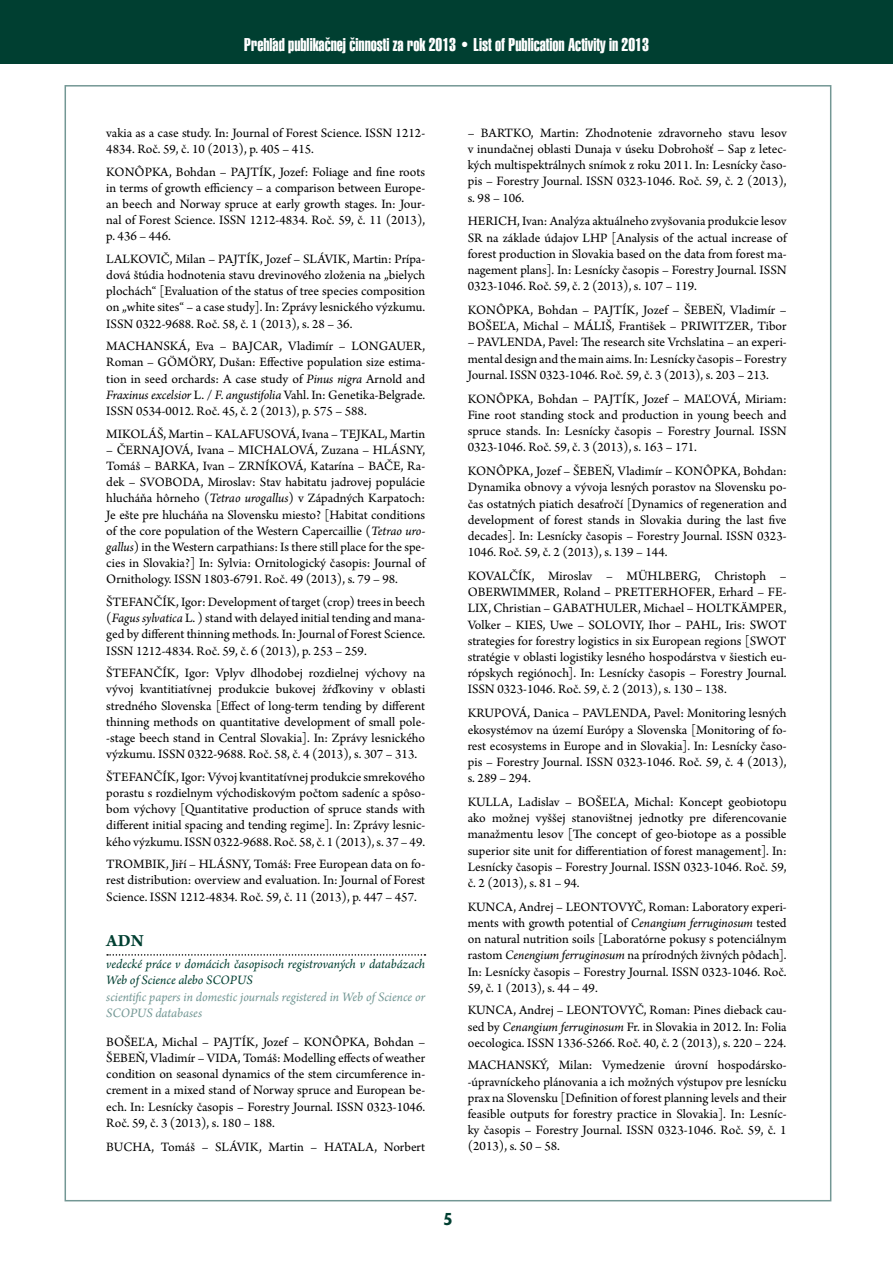
<style>
.page{position:relative;width:893px;height:1263px;background:#fff}
.page>*{position:absolute;margin:0;border:0;box-sizing:border-box;transform-origin:0 0}
.t1{font:18px "Swiss 911 AT Extra Compressed";color:#fff}
.t2{font:700 18px "Arno Pro";color:#003f31}
.t3{font:700 18px "Hypatia Sans Pro";color:#003f31}
.t4{font:13.5px/16.2px "Arno Pro";color:#000;text-align:justify}
.t5{font:italic 13.5px/16.2px "Arno Pro";letter-spacing:-.005em;color:#003f31}
.t6{font:italic 13.5px/16.2px "Arno Pro";letter-spacing:-.005em;color:#739794}
.s1{font-style:italic}
</style>
<div class="page">
<div style="left:0;top:0;width:893px;height:64px;background:#003f31"></div>
<svg style="left:107px;top:954px;width:318px;height:2px"></svg>
<h1 class="t1" style="left:244px;top:35px;width:406px">Prehľad publikačnej činnosti za rok 2013 • List of Publication Activity in 2013</h1>
<p class="t4" style="left:106px;top:125px;width:320px">vakia as a case study. In: Journal of Forest Science. ISSN 1212-<br>4834. Roč. 59, č. 10 (2013), p. 405 – 415.</p>
<p class="t4" style="left:106px;top:164px;width:320px">KONÔPKA, Bohdan – PAJTÍK, Jozef: Foliage and fine roots in terms of growth efficiency – a comparison between Europe&shy;an beech and Norway spruce at early growth stages. In: Jour&shy;nal of Forest Science. ISSN 1212-4834. Roč. 59, č. 11 (2013), p. 436 – 446.</p>
<p class="t4" style="left:106px;top:251px;width:320px">LALKOVIČ, Milan – PAJTÍK, Jozef – SLÁVIK, Martin: Prípa&shy;dová štúdia hodnotenia stavu drevinového zloženia na „bielych plochách“ [Evaluation of the status of tree species composition on „white sites“ – a case study]. In: Zprávy lesnického výzkumu.<br>ISSN 0322-9688. Roč. 58, č. 1 (2013), s. 28 – 36.</p>
<p class="t4" style="left:106px;top:339px;width:320px">MACHANSKÁ, Eva – BAJCAR, Vladimír – LONGAUER, Roman – GÖMÖRY, Dušan: Effective population size estima&shy;tion in seed orchards: A case study of <span class="s1">Pinus nigra</span> Arnold and <span class="s1">Fraxinus excelsior</span> L. / <span class="s1">F. angustifolia</span> Vahl. In: Genetika-Belgrade.<br>ISSN 0534-0012. Roč. 45, č. 2 (2013), p. 575 – 588.</p>
<p class="t4" style="left:106px;top:426px;width:320px">MIKOLÁŠ, Martin – KALAFUSOVÁ, Ivana – TEJKAL, Martin</p>
<p class="t4" style="left:106px;top:442px;width:320px">– ČERNAJOVÁ, Ivana – MICHALOVÁ, Zuzana – HLÁSNY, Tomáš – BARKA, Ivan – ZRNÍKOVÁ, Katarína – BAČE, Ra&shy;dek – SVOBODA, Miroslav: Stav habitatu jadrovej populácie hlucháňa hôrneho (<span class="s1">Tetrao urogallus</span>) v Západných Karpatoch:<br>Je ešte pre hlucháňa na Slovensku miesto? [Habitat conditions of the core population of the Western Capercaillie (<span class="s1">Tetrao uro&shy;gallus</span>) in the Western carpathians: Is there still place for the spe&shy;cies in Slovakia?] In: Sylvia: Ornitologický časopis: Journal of Ornithology. ISSN 1803-6791. Roč. 49 (2013), s. 79 – 98.</p>
<p class="t4" style="left:106px;top:595px;width:320px">ŠTEFANČÍK, Igor: Development of target (crop) trees in beech (<span class="s1">Fagus sylvatica</span> L. ) stand with delayed initial tending and mana&shy;ged by different thinning methods. In: Journal of Forest Science.<br>ISSN 1212-4834. Roč. 59, č. 6 (2013), p. 253 – 259.</p>
<p class="t4" style="left:106px;top:666px;width:320px">ŠTEFANČÍK, Igor: Vplyv dlhodobej rozdielnej výchovy na vývoj kvantitiatívnej produkcie bukovej žŕďkoviny v oblasti stredného Slovenska [Effect of long-term tending by different thinning methods on quantitative development of small pole--stage beech stand in Central Slovakia]. In: Zprávy lesnického výzkumu. ISSN 0322-9688. Roč. 58, č. 4 (2013), s. 307 – 313.</p>
<p class="t4" style="left:106px;top:769px;width:320px">ŠTEFANČÍK, Igor: Vývoj kvantitatívnej produkcie smrekového porastu s rozdielnym východiskovým počtom sadeníc a spôso&shy;bom výchovy [Quantitative production of spruce stands with different initial spacing and tending regime]. In: Zprávy lesnic&shy;kého výzkumu. ISSN 0322-9688. Roč. 58, č. 1 (2013), s. 37 – 49.</p>
<p class="t4" style="left:106px;top:857px;width:320px">TROMBIK, Jiří – HLÁSNY, Tomáš: Free European data on fo&shy;rest distribution: overview and evaluation. In: Journal of Forest Science. ISSN 1212-4834. Roč. 59, č. 11 (2013), p. 447 – 457.</p>
<h1 class="t2" style="left:106px;top:930px;width:39px">ADN</h1>
<p class="t5" style="left:106px;top:957px;width:320px">vedecké práce v domácich časopisoch registrovaných v databázach<br>Web of Science alebo SCOPUS</p>
<p class="t6" style="left:106px;top:989px;width:320px">scientific papers in domestic journals registered in Web of Science or<br>SCOPUS databases</p>
<p class="t4" style="left:106px;top:1034px;width:320px">BOŠEĽA, Michal – PAJTÍK, Jozef – KONÔPKA, Bohdan – ŠEBEŇ, Vladimír – VIDA, Tomáš: Modelling effects of weather condition on seasonal dynamics of the stem circumference in&shy;crement in a mixed stand of Norway spruce and European be&shy;ech. In: Lesnícky časopis – Forestry Journal. ISSN 0323-1046.<br>Roč. 59, č. 3 (2013), s. 180 – 188.</p>
<p class="t4" style="left:106px;top:1139px;width:320px">BUCHA, Tomáš – SLÁVIK, Martin – HATALA, Norbert</p>
<p class="t4" style="left:468px;top:125px;width:320px">– BARTKO, Martin: Zhodnotenie zdravorneho stavu lesov v inundačnej oblasti Dunaja v úseku Dobrohošť – Sap z letec&shy;kých multispektrálnych snímok z roku 2011. In: Lesnícky časo&shy;pis – Forestry Journal. ISSN 0323-1046. Roč. 59, č. 2 (2013), s. 98 – 106.</p>
<p class="t4" style="left:468px;top:214px;width:320px">HERICH, Ivan: Analýza aktuálneho zvyšovania produkcie lesov SR na základe údajov LHP [Analysis of the actual increase of forest production in Slovakia based on the data from forest ma&shy;nagement plans]. In: Lesnícky časopis – Forestry Journal. ISSN 0323-1046. Roč. 59, č. 2 (2013), s. 107 – 119.</p>
<p class="t4" style="left:468px;top:303px;width:320px">KONÔPKA, Bohdan – PAJTÍK, Jozef – ŠEBEŇ, Vladimír –<br>BOŠEĽA, Michal – MÁLIŠ, František – PRIWITZER, Tibor</p>
<p class="t4" style="left:468px;top:335px;width:321px">– PAVLENDA, Pavel: The research site Vrchslatina – an experi&shy;mental design and the main aims. In: Lesnícky časopis – Forestry Journal. ISSN 0323-1046. Roč. 59, č. 3 (2013), s. 203 – 213.</p>
<p class="t4" style="left:468px;top:391px;width:320px">KONÔPKA, Bohdan – PAJTÍK, Jozef – MAĽOVÁ, Miriam:<br>Fine root standing stock and production in young beech and spruce stands. In: Lesnícky časopis – Forestry Journal. ISSN 0323-1046. Roč. 59, č. 3 (2013), s. 163 – 171.</p>
<p class="t4" style="left:468px;top:464px;width:320px">KONÔPKA, Jozef – ŠEBEŇ, Vladimír – KONÔPKA, Bohdan:<br>Dynamika obnovy a vývoja lesných porastov na Slovensku po&shy;čas ostatných piatich desaťročí [Dynamics of regeneration and development of forest stands in Slovakia during the last five decades]. In: Lesnícky časopis – Forestry Journal. ISSN 0323- 1046. Roč. 59, č. 2 (2013), s. 139 – 144.</p>
<p class="t4" style="left:468px;top:569px;width:320px">KOVALČÍK, Miroslav – MÜHLBERG, Christoph – OBERWIMMER, Roland – PRETTERHOFER, Erhard – FE-LIX, Christian – GABATHULER, Michael – HOLTKÄMPER, Volker – KIES, Uwe – SOLOVIY, Ihor – PAHL, Iris: SWOT strategies for forestry logistics in six European regions [SWOT stratégie v oblasti logistiky lesného hospodárstva v šiestich eu&shy;rópskych regiónoch]. In: Lesnícky časopis – Forestry Journal.<br>ISSN 0323-1046. Roč. 59, č. 2 (2013), s. 130 – 138.</p>
<p class="t4" style="left:468px;top:706px;width:320px">KRUPOVÁ, Danica – PAVLENDA, Pavel: Monitoring lesných ekosystémov na území Európy a Slovenska [Monitoring of fo&shy;rest ecosystems in Europe and in Slovakia]. In: Lesnícky časo&shy;pis – Forestry Journal. ISSN 0323-1046. Roč. 59, č. 4 (2013), s. 289 – 294.</p>
<p class="t4" style="left:468px;top:794px;width:320px">KULLA, Ladislav – BOŠEĽA, Michal: Koncept geobiotopu ako možnej vyššej stanovištnej jednotky pre diferencovanie manažmentu lesov [The concept of geo-biotope as a possible superior site unit for differentiation of forest management]. In:<br>Lesnícky časopis – Forestry Journal. ISSN 0323-1046. Roč. 59, č. 2 (2013), s. 81 – 94.</p>
<p class="t4" style="left:468px;top:899px;width:320px">KUNCA, Andrej – LEONTOVYČ, Roman: Laboratory experi&shy;ments with growth potential of <span class="s1">Cenangium ferruginosum</span> tested on natural nutrition soils [Laboratórne pokusy s potenciálnym rastom <span class="s1">Cenengium ferruginosum</span> na prírodných živných pôdach].<br>In: Lesnícky časopis – Forestry Journal. ISSN 0323-1046. Roč.<br>59, č. 1 (2013), s. 44 – 49.</p>
<p class="t4" style="left:468px;top:1003px;width:320px">KUNCA, Andrej – LEONTOVYČ, Roman: Pines dieback cau&shy;sed by <span class="s1">Cenangium ferruginosum</span> Fr. in Slovakia in 2012. In: Folia oecologica. ISSN 1336-5266. Roč. 40, č. 2 (2013), s. 220 – 224.</p>
<p class="t4" style="left:468px;top:1058px;width:320px">MACHANSKÝ, Milan: Vymedzenie úrovní hospodársko--úpravníckeho plánovania a ich možných výstupov pre lesnícku prax na Slovensku [Definition of forest planning levels and their feasible outputs for forestry practice in Slovakia]. In: Lesníc&shy;ky časopis – Forestry Journal. ISSN 0323-1046. Roč. 59, č. 1 (2013), s. 50 – 58.</p>
<h1 class="t3" style="left:443px;top:1206px;width:11px">5</h1>
</div>
